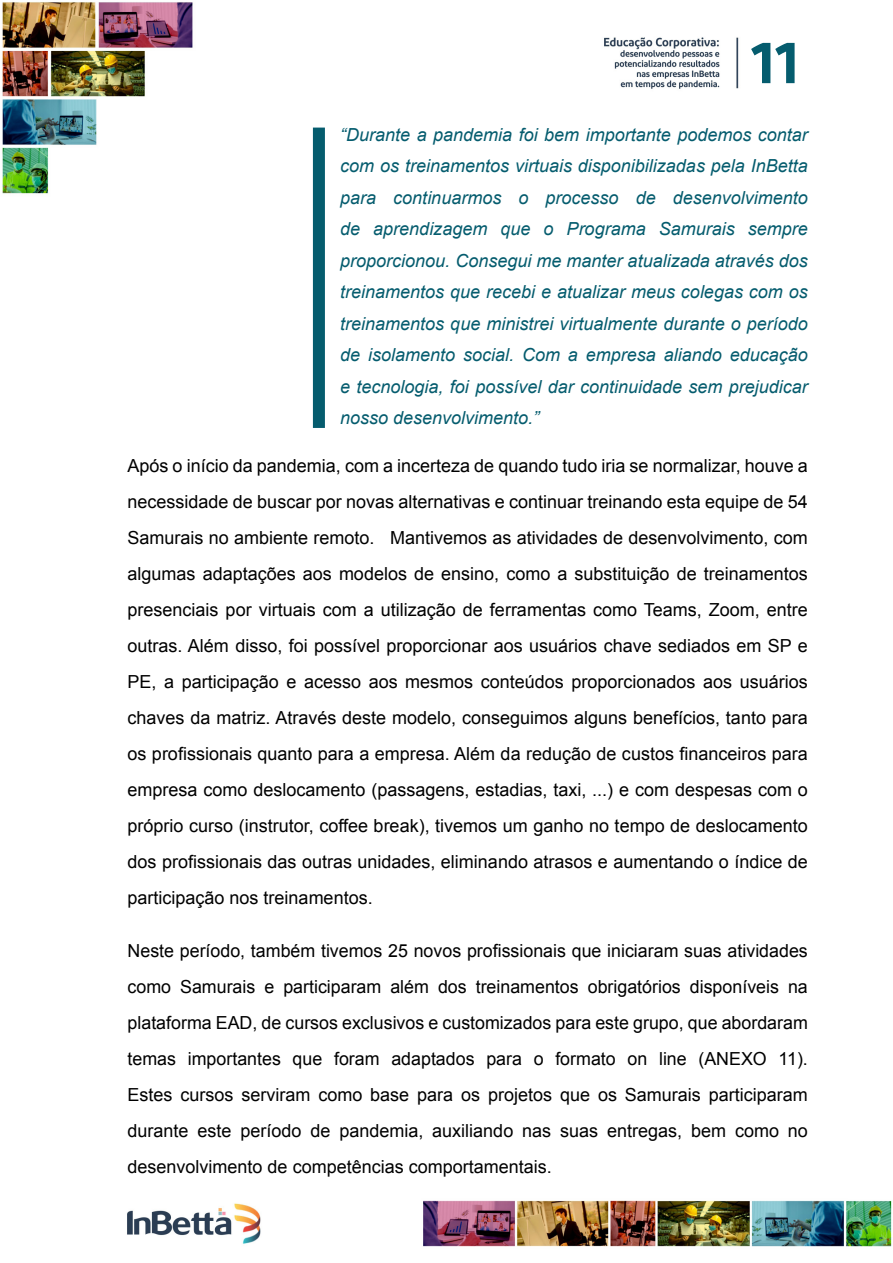
<style>
.page{position:relative;width:893px;height:1263px;background:#fff}
.page>*{position:absolute;margin:0;border:0;box-sizing:border-box;transform-origin:0 0}
.t1{font:600 60px "Diodrum W03";color:#055c6e}
.t2{font:18px/36px "Arial";color:#000;text-align:justify}
.t3{font:italic 18px/31.5px "Arial";color:#055c6e;text-align:justify}
</style>
<div class="page">
<img style="left:2px;top:2px;width:890px;height:1245px">
<div style="left:313px;top:128px;width:12px;height:300px;background:#055c6e"></div>
<h1 class="t1" style="left:750px;top:23px;width:50px">11</h1>
<p class="t3" style="left:340px;top:119px;width:469px">“Durante a pandemia foi bem importante podemos contar com os treinamentos virtuais disponibilizadas pela InBetta para continuarmos o processo de desenvolvimento de aprendizagem que o Programa Samurais sempre proporcionou. Consegui me manter atualizada através dos treinamentos que recebi e atualizar meus colegas com os treinamentos que ministrei virtualmente durante o período de isolamento social. Com a empresa aliando educação e tecnologia, foi possível dar continuidade sem prejudicar nosso desenvolvimento.”</p>
<p class="t2" style="left:128px;top:448px;width:682px">Após o início da pandemia, com a incerteza de quando tudo iria se normalizar, houve a necessidade de buscar por novas alternativas e continuar treinando esta equipe de 54<br>Samurais no ambiente remoto. Mantivemos as atividades de desenvolvimento, com algumas adaptações aos modelos de ensino, como a substituição de treinamentos presenciais por virtuais com a utilização de ferramentas como Teams, Zoom, entre outras. Além disso, foi possível proporcionar aos usuários chave sediados em SP e PE, a participação e acesso aos mesmos conteúdos proporcionados aos usuários chaves da matriz. Através deste modelo, conseguimos alguns benefícios, tanto para os profissionais quanto para a empresa. Além da redução de custos financeiros para empresa como deslocamento (passagens, estadias, taxi, ...) e com despesas com o próprio curso (instrutor, coffee break), tivemos um ganho no tempo de deslocamento dos profissionais das outras unidades, eliminando atrasos e aumentando o índice de participação nos treinamentos.</p>
<p class="t2" style="left:128px;top:933px;width:682px">Neste período, também tivemos 25 novos profissionais que iniciaram suas atividades como Samurais e participaram além dos treinamentos obrigatórios disponíveis na plataforma EAD, de cursos exclusivos e customizados para este grupo, que abordaram temas importantes que foram adaptados para o formato on line (ANEXO 11).<br>Estes cursos serviram como base para os projetos que os Samurais participaram durante este período de pandemia, auxiliando nas suas entregas, bem como no desenvolvimento de competências comportamentais.</p>
</div>
